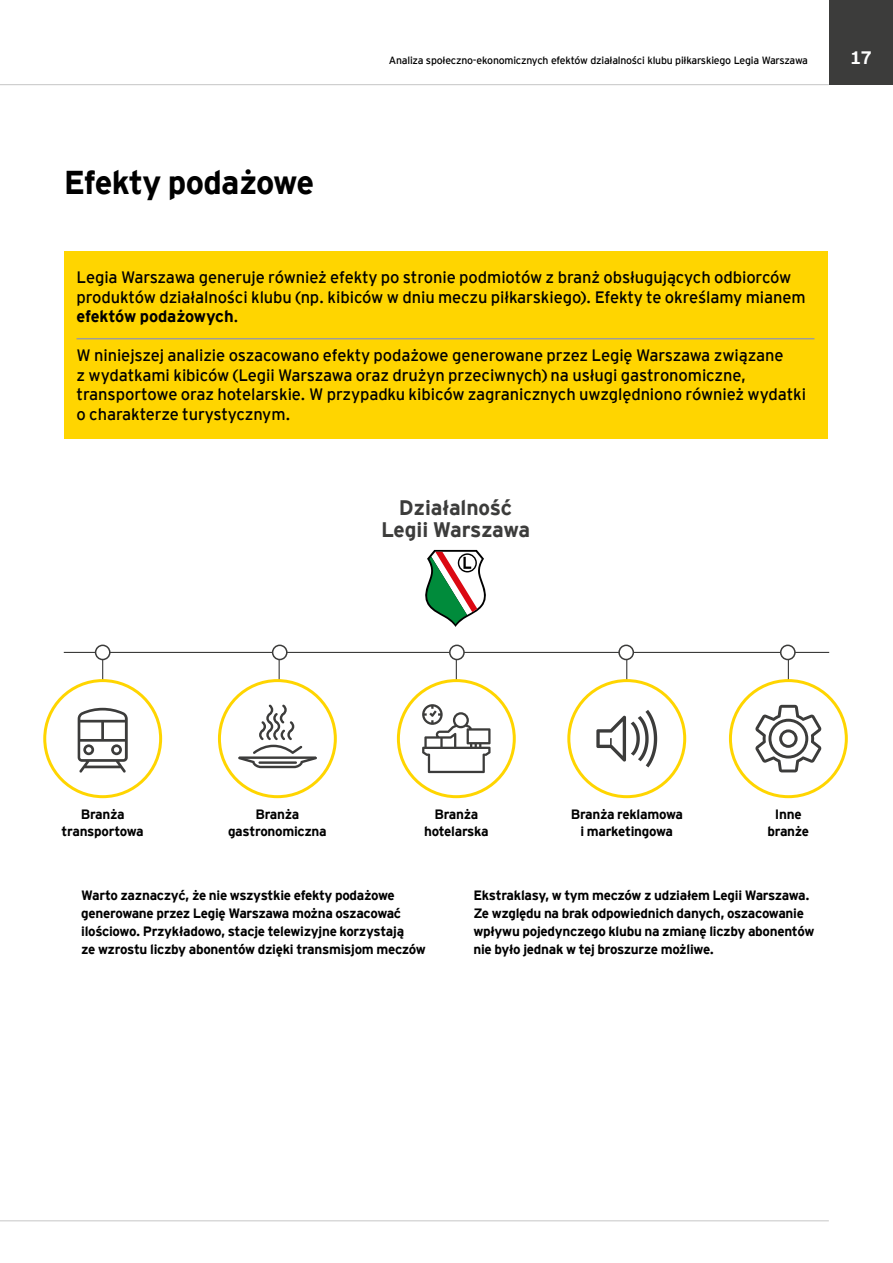
<style>
.page{position:relative;width:893px;height:1263px;background:#fff}
.page>*{position:absolute;margin:0;border:0;box-sizing:border-box;transform-origin:0 0}
.t1{font:700 33px "EY Interstate";letter-spacing:-.035em;color:#000}
.t2{font:700 21px/21.8px "EY Interstate";letter-spacing:-.005em;color:#3c3c3b;text-align:center}
.t3{font:700 18px "EY Interstate";color:#fff}
.t4{font:16.5px/19.5px "EY Interstate";letter-spacing:-.005em;color:#000}
.t5{font:700 13.5px/18px "EY Interstate";letter-spacing:-.02em;color:#000;text-align:center}
.t6{font:10.5px "EY Interstate";letter-spacing:-.02em;color:#000}
.s1{font-weight:700}
</style>
<div class="page">
<hr style="left:0;top:1220px;width:829px;height:1px;background:#c6c6c6">
<div style="left:64px;top:251px;width:763px;height:187px;background:#ffd500"></div>
<hr style="left:77px;top:338px;width:737px;height:1px;background:#9d9d9c">
<hr style="left:626px;top:652px;width:1px;height:40px;background:#3c3c3b">
<hr style="left:788px;top:652px;width:1px;height:40px;background:#3c3c3b">
<div style="left:569px;top:681px;width:116px;height:116px;background:#fff;border-radius:50%"></div>
<div style="left:567px;top:679px;width:119px;height:119px;border:3px solid #ffd500;border-radius:50%"></div>
<div style="left:730px;top:681px;width:116px;height:116px;background:#fff;border-radius:50%"></div>
<div style="left:729px;top:679px;width:119px;height:119px;border:3px solid #ffd500;border-radius:50%"></div>
<hr style="left:102px;top:652px;width:1px;height:40px;background:#3c3c3b">
<hr style="left:279px;top:652px;width:1px;height:40px;background:#3c3c3b">
<hr style="left:456px;top:652px;width:1px;height:40px;background:#3c3c3b">
<div style="left:45px;top:681px;width:116px;height:116px;background:#fff;border-radius:50%"></div>
<div style="left:43px;top:679px;width:119px;height:119px;border:3px solid #ffd500;border-radius:50%"></div>
<div style="left:219px;top:681px;width:116px;height:116px;background:#fff;border-radius:50%"></div>
<div style="left:218px;top:679px;width:119px;height:119px;border:3px solid #ffd500;border-radius:50%"></div>
<div style="left:398px;top:681px;width:116px;height:116px;background:#fff;border-radius:50%"></div>
<div style="left:397px;top:679px;width:119px;height:119px;border:3px solid #ffd500;border-radius:50%"></div>
<hr style="left:64px;top:652px;width:765px;height:1px;background:#3c3c3b">
<svg style="left:425px;top:550px;width:61px;height:77px"></svg>
<div style="left:96px;top:645px;width:14px;height:14px;background:#fff;border-radius:50%"></div>
<div style="left:95px;top:645px;width:16px;height:15px;border:2px solid #3c3c3b;border-radius:50%"></div>
<div style="left:273px;top:645px;width:14px;height:14px;background:#fff;border-radius:50%"></div>
<div style="left:272px;top:645px;width:16px;height:15px;border:2px solid #3c3c3b;border-radius:50%"></div>
<div style="left:450px;top:645px;width:14px;height:14px;background:#fff;border-radius:50%"></div>
<div style="left:449px;top:645px;width:16px;height:15px;border:2px solid #3c3c3b;border-radius:50%"></div>
<div style="left:619px;top:645px;width:14px;height:14px;background:#fff;border-radius:50%"></div>
<div style="left:618px;top:645px;width:16px;height:15px;border:2px solid #3c3c3b;border-radius:50%"></div>
<div style="left:781px;top:645px;width:14px;height:14px;background:#fff;border-radius:50%"></div>
<div style="left:780px;top:645px;width:16px;height:15px;border:2px solid #3c3c3b;border-radius:50%"></div>
<svg style="left:238px;top:704px;width:79px;height:64px"></svg>
<svg style="left:755px;top:705px;width:67px;height:67px"></svg>
<svg style="left:78px;top:708px;width:50px;height:65px"></svg>
<svg style="left:596px;top:710px;width:61px;height:57px"></svg>
<svg style="left:422px;top:704px;width:68px;height:69px"></svg>
<div style="left:829px;top:0;width:64px;height:85px;background:#3c3c3b"></div>
<hr style="left:0;top:84px;width:829px;height:1px;background:#c6c6c6">
<h1 class="t1" style="left:64px;top:159px;width:252px">Efekty podażowe</h1>
<p class="t6" style="left:389px;top:53px;width:421px">Analiza społeczno-ekonomicznych efektów działalności klubu piłkarskiego Legia Warszawa</p>
<p class="t3" style="left:850px;top:44px;width:23px">17</p>
<p class="t4" style="left:77px;top:266px;width:731px">Legia Warszawa generuje również efekty po stronie podmiotów z branż obsługujących odbiorców produktów działalności klubu (np. kibiców w dniu meczu piłkarskiego). Efekty te określamy mianem <span class="s1">efektów podażowych</span>.</p>
<p class="t4" style="left:77px;top:344px;width:731px">W niniejszej analizie oszacowano efekty podażowe generowane przez Legię Warszawa związane<br>z wydatkami kibiców (Legii Warszawa oraz drużyn przeciwnych) na usługi gastronomiczne, transportowe oraz hotelarskie. W przypadku kibiców zagranicznych uwzględniono również wydatki o charakterze turystycznym.</p>
<p class="t2" style="left:381px;top:495px;width:150px">Działalność<br>Legii Warszawa</p>
<p class="t5" style="left:62px;top:805px;width:84px;line-height:16.5px">Branża transportowa</p>
<p class="t5" style="left:228px;top:805px;width:100px;line-height:16.5px">Branża gastronomiczna</p>
<p class="t5" style="left:424px;top:805px;width:66px;line-height:16.5px">Branża hotelarska</p>
<p class="t5" style="left:571px;top:805px;width:114px;line-height:16.5px">Branża reklamowa i marketingowa</p>
<p class="t5" style="left:768px;top:805px;width:43px;line-height:16.5px">Inne branże</p>
<p class="t5" style="left:81px;top:886px;width:346px;text-align:left">Warto zaznaczyć, że nie wszystkie efekty podażowe generowane przez Legię Warszawa można oszacować ilościowo. Przykładowo, stacje telewizyjne korzystają<br>ze wzrostu liczby abonentów dzięki transmisjom meczów</p>
<p class="t5" style="left:473px;top:886px;width:342px;text-align:left">Ekstraklasy, w tym meczów z udziałem Legii Warszawa.<br>Ze względu na brak odpowiednich danych, oszacowanie wpływu pojedynczego klubu na zmianę liczby abonentów nie było jednak w tej broszurze możliwe.</p>
</div>
